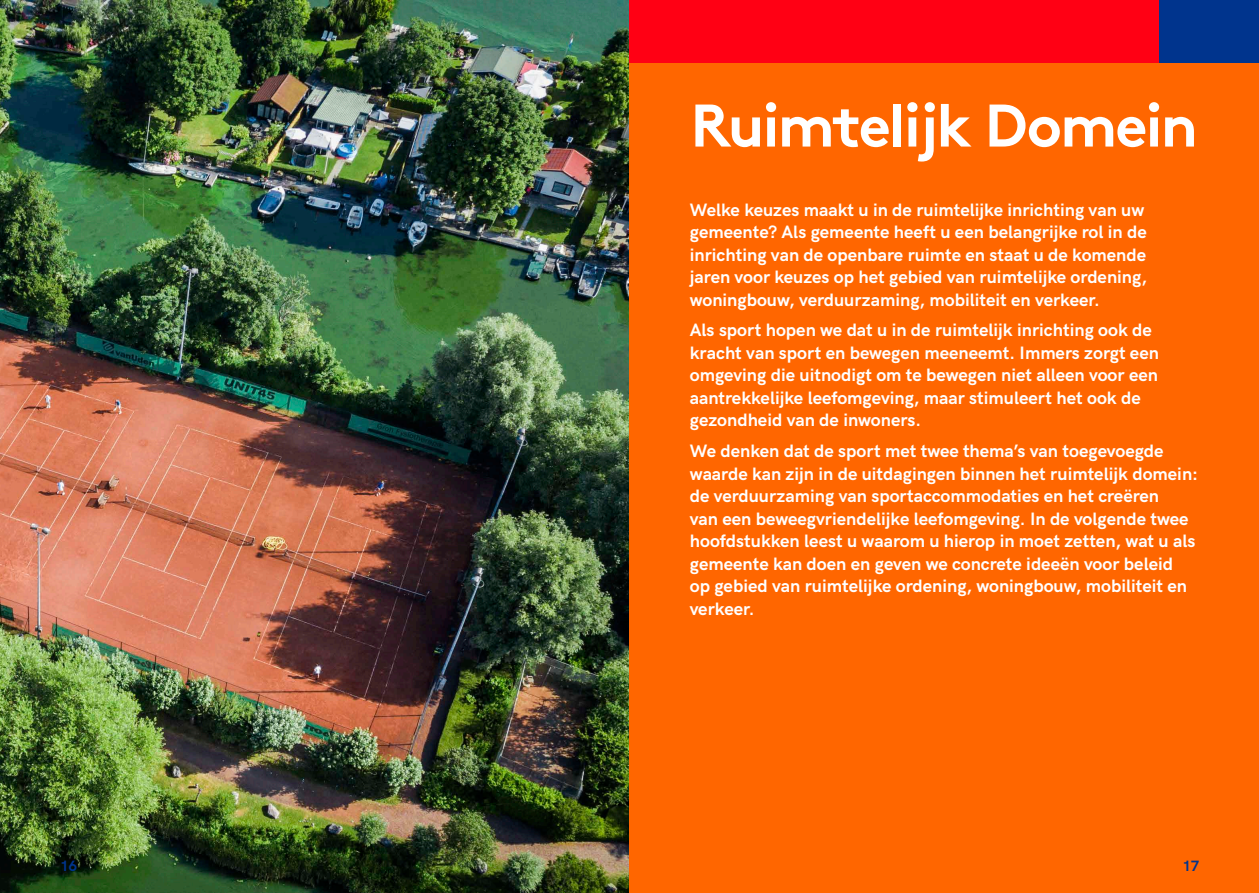
<style>
.page{position:relative;width:1259px;height:893px;background:#fff}
.page>*{position:absolute;margin:0;border:0;box-sizing:border-box;transform-origin:0 0}
.t1{font:700 60px "Brown";letter-spacing:-.03em;color:#fff}
.t2{font:700 18px/22.5px "HK Grotesk";color:#fff}
.t3{font:700 15px "HK Grotesk";color:#00348d}
</style>
<div class="page">
<img style="left:0;top:0;width:629px;height:893px">
<div style="left:629px;top:60px;width:630px;height:833px;background:#f60"></div>
<div style="left:629px;top:0;width:630px;height:63px;background:#ff0014"></div>
<div style="left:1159px;top:0;width:100px;height:63px;background:#00348d"></div>
<h1 class="t1" style="left:690px;top:77px;width:509px">Ruimtelijk Domein</h1>
<p class="t2" style="left:690px;top:197px;width:458px">Welke keuzes maakt u in de ruimtelijke inrichting van uw gemeente? Als gemeente heeft u een belangrijke rol in de inrichting van de openbare ruimte en staat u de komende jaren voor keuzes op het gebied van ruimtelijke ordening, woningbouw, verduurzaming, mobiliteit en verkeer.</p>
<p class="t2" style="left:690px;top:317px;width:471px">Als sport hopen we dat u in de ruimtelijk inrichting ook de kracht van sport en bewegen meeneemt. Immers zorgt een omgeving die uitnodigt om te bewegen niet alleen voor een aantrekkelijke leefomgeving, maar stimuleert het ook de gezondheid van de inwoners.</p>
<p class="t2" style="left:690px;top:438px;width:510px">We denken dat de sport met twee thema’s van toegevoegde waarde kan zijn in de uitdagingen binnen het ruimtelijk domein: de verduurzaming van sportaccommodaties en het creëren<br>van een beweegvriendelijke leefomgeving. In de volgende twee hoofdstukken leest u waarom u hierop in moet zetten, wat u als gemeente kan doen en geven we concrete ideeën voor beleid<br>op gebied van ruimtelijke ordening, woningbouw, mobiliteit en verkeer.</p>
<p class="t3" style="left:60px;top:855px;width:18px">16</p>
<p class="t3" style="left:1182px;top:855px;width:18px">17</p>
</div>
